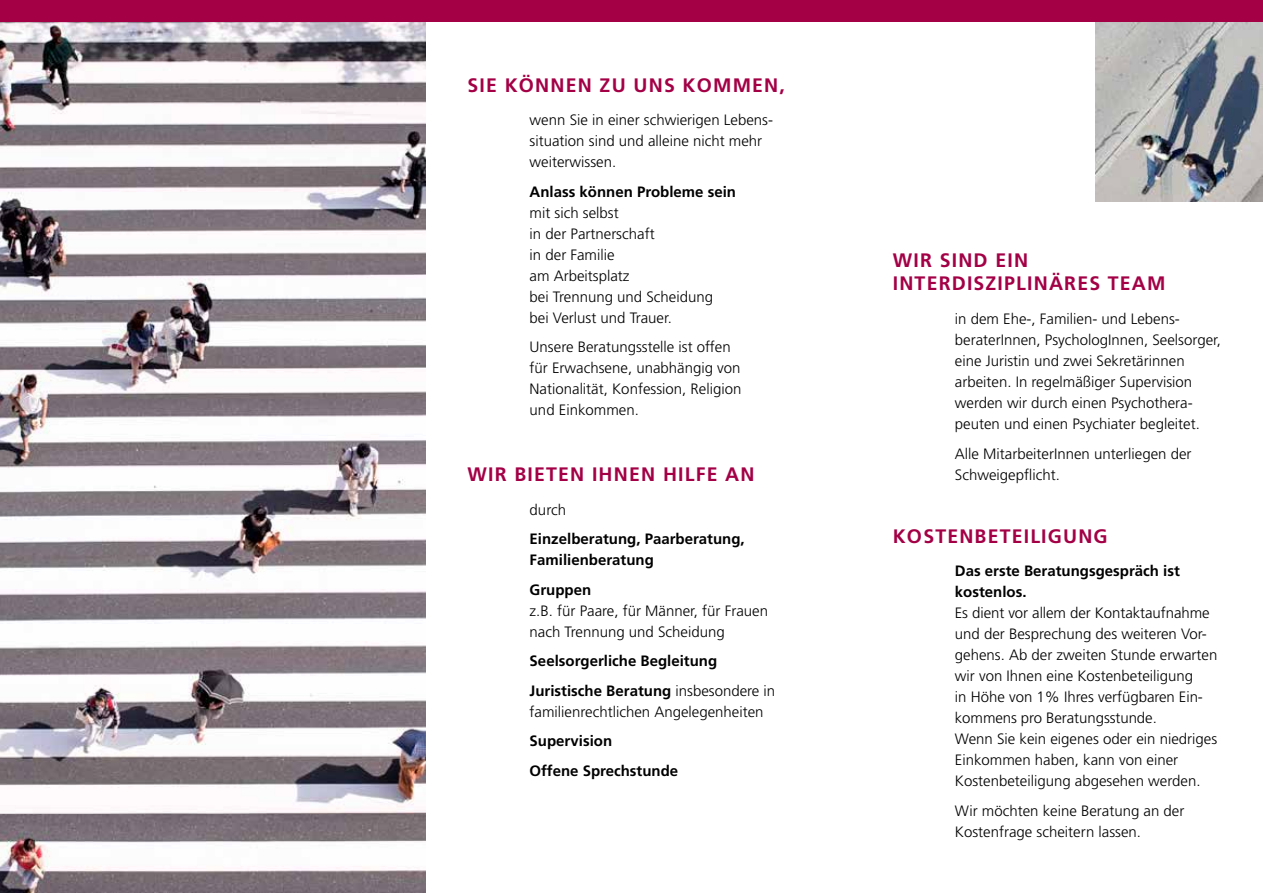
<style>
.page{position:relative;width:1263px;height:893px;background:#fff}
.page>*{position:absolute;margin:0;border:0;box-sizing:border-box;transform-origin:0 0}
.t1{font:700 19.5px/23.4px "Frutiger";letter-spacing:.06em;color:#a30046}
.t2{font:300 15px/21px "Frutiger";color:#000}
.t3{font:700 15px/21px "Frutiger";color:#000}
.s1{font-weight:300}
</style>
<div class="page">
<img style="left:1096px;top:22px;width:167px;height:180px">
<img style="left:0;top:21px;width:425px;height:872px">
<div style="left:0;top:0;width:1263px;height:21px;background:#a30046"></div>
<h1 class="t1" style="left:468px;top:74px;width:319px">SIE KÖNNEN ZU UNS KOMMEN,</h1>
<p class="t2" style="left:530px;top:110px;width:245px">wenn Sie in einer schwierigen Lebens&shy;situation sind und alleine nicht mehr weiterwissen.</p>
<p class="t3" style="left:530px;top:181px;width:208px">Anlass können Probleme sein</p>
<p class="t2" style="left:530px;top:202px;width:185px">mit sich selbst<br>in der Partnerschaft<br>in der Familie<br>am Arbeitsplatz<br>bei Trennung und Scheidung bei Verlust und Trauer.</p>
<p class="t2" style="left:530px;top:337px;width:213px">Unsere Beratungsstelle ist offen für Erwachsene, unabhängig von<br>Nationalität, Konfession, Religion und Einkommen.</p>
<h1 class="t1" style="left:468px;top:463px;width:289px">WIR BIETEN IHNEN HILFE AN</h1>
<p class="t2" style="left:530px;top:499px;width:38px">durch</p>
<p class="t3" style="left:530px;top:528px;width:217px">Einzelberatung, Paarberatung,<br>Familienberatung</p>
<p class="t3" style="left:530px;top:579px;width:63px">Gruppen</p>
<p class="t2" style="left:530px;top:600px;width:240px">z.B. für Paare, für Männer, für Frauen nach Trennung und Scheidung</p>
<p class="t3" style="left:530px;top:646px;width:247px;line-height:29.5px">Seelsorgerliche Begleitung<br>Juristische Beratung <span class="s1">insbesondere in</span></p>
<p class="t2" style="left:530px;top:701px;width:235px">familienrechtlichen Angelegenheiten</p>
<p class="t3" style="left:530px;top:726px;width:150px;line-height:29.5px">Supervision<br>Offene Sprechstunde</p>
<h1 class="t1" style="left:893px;top:248px;width:274px">WIR SIND EIN<br>INTERDISZIPLINÄRES TEAM</h1>
<p class="t2" style="left:955px;top:309px;width:268px">in dem Ehe-, Familien- und Lebens&shy;beraterInnen, PsychologInnen, Seelsorger, eine Juristin und zwei Sekretärinnen arbeiten. In regelmäßiger Supervision werden wir durch einen Psychothera&shy;peuten und einen Psychiater begleitet.</p>
<p class="t2" style="left:955px;top:443px;width:238px">Alle MitarbeiterInnen unterliegen der<br>Schweigepflicht.</p>
<h1 class="t1" style="left:893px;top:524px;width:216px">KOSTENBETEILIGUNG</h1>
<p class="t3" style="left:955px;top:560px;width:227px">Das erste Beratungsgespräch ist kostenlos.</p>
<p class="t2" style="left:955px;top:603px;width:264px">Es dient vor allem der Kontaktaufnahme und der Besprechung des weiteren Vor&shy;gehens. Ab der zweiten Stunde erwarten wir von Ihnen eine Kostenbeteiligung<br>in Höhe von 1% Ihres verfügbaren Ein&shy;kommens pro Beratungsstunde.<br>Wenn Sie kein eigenes oder ein niedriges Einkommen haben, kann von einer Kostenbeteiligung abgesehen werden.</p>
<p class="t2" style="left:955px;top:800px;width:231px">Wir möchten keine Beratung an der<br>Kostenfrage scheitern lassen.</p>
</div>
